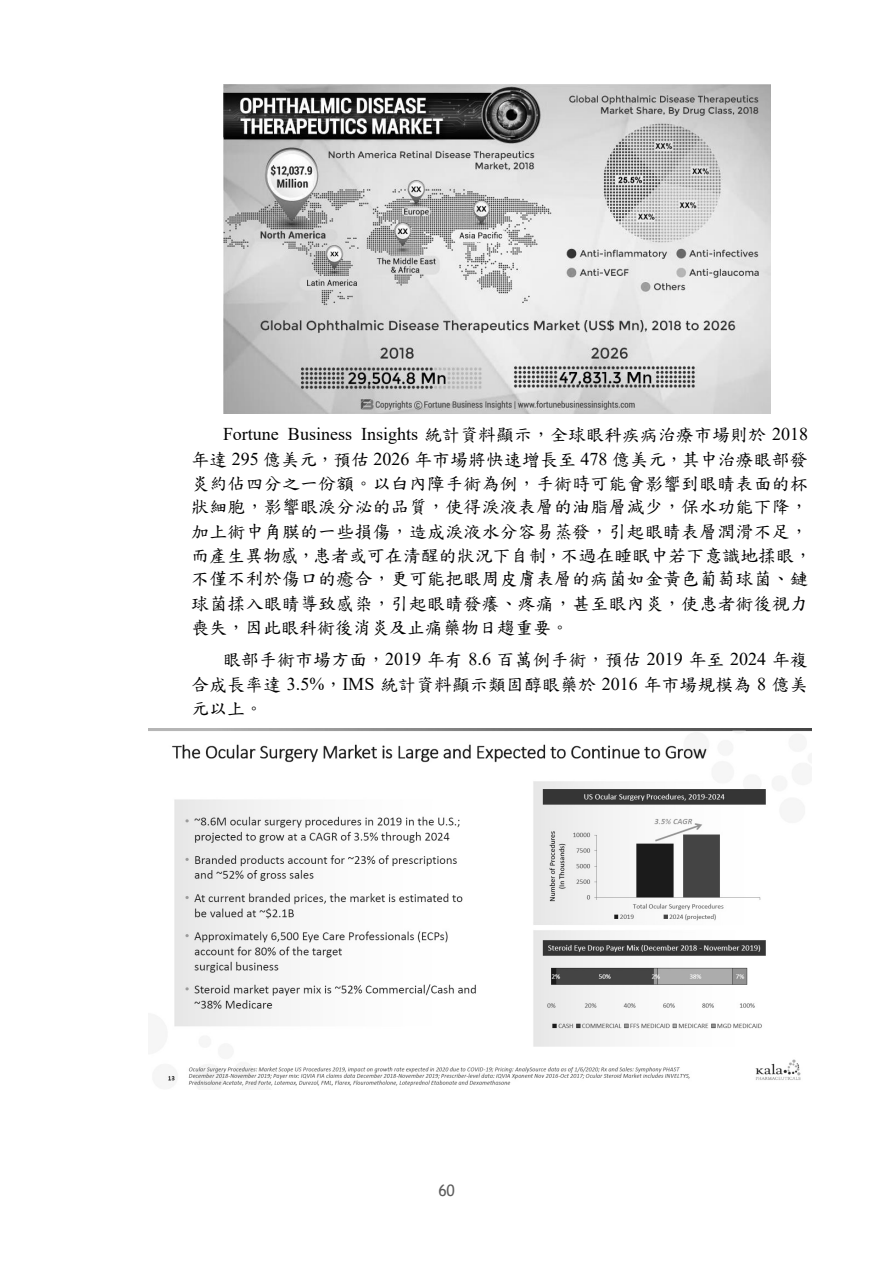
<style>
.page{position:relative;width:893px;height:1263px;background:#fff}
.page>*{position:absolute;margin:0;border:0;box-sizing:border-box;transform-origin:0 0}
.t1{font:18px/24px "DF Kai Shu SB Estd BF";color:#000}
.t2{font:18px "Times New Roman";color:#000}
.t3{font:15.9px "Trebuchet MS";color:#5d5d5d}
.s1{font-family:"DF Kai Shu SB Estd BF"}
.s2{font-family:"Times New Roman"}
</style>
<div class="page">
<img style="left:223px;top:85px;width:548px;height:329px">
<img style="left:149px;top:729px;width:663px;height:358px">
<p class="t2" style="left:223px;top:424px;width:587px">Fortune Business Insights <span class="s1">統計資料顯示，全球眼科疾病治療市場則於</span> 2018</p>
<p class="t1" style="left:191px;top:447px;width:627px">年達 <span class="s2">295</span> 億美元，預估 <span class="s2">2026</span> 年市場將快速增長至 <span class="s2">478</span> 億美元，其中治療眼部發炎約佔四分之一份額。以白內障手術為例，手術時可能會影響到眼睛表面的杯狀細胞，影響眼淚分泌的品質，使得淚液表層的油脂層減少，保水功能下降，加上術中角膜的一些損傷，造成淚液水分容易蒸發，引起眼睛表層潤滑不足，而產生異物感，患者或可在清醒的狀況下自制，不過在睡眠中若下意識地揉眼，不僅不利於傷口的癒合，更可能把眼周皮膚表層的病菌如金黃色葡萄球菌、鏈球菌揉入眼睛導致感染，引起眼睛發癢、疼痛，甚至眼內炎，使患者術後視力喪失，因此眼科術後消炎及止痛藥物日趨重要。</p>
<p class="t1" style="left:191px;top:648px;width:618px;text-align:justify;text-indent:32px">眼部手術市場方面，<span class="s2">2019</span> 年有 <span class="s2">8.6</span> 百萬例手術，預估 <span class="s2">2019</span> 年至 <span class="s2">2024</span> 年複合成長率達 <span class="s2">3.5%</span>，<span class="s2">IMS</span> 統計資料顯示類固醇眼藥於 <span class="s2">2016</span> 年市場規模為 <span class="s2">8</span> 億美元以上。</p>
<p class="t3" style="left:438px;top:1181px;width:18px">60</p>
</div>
